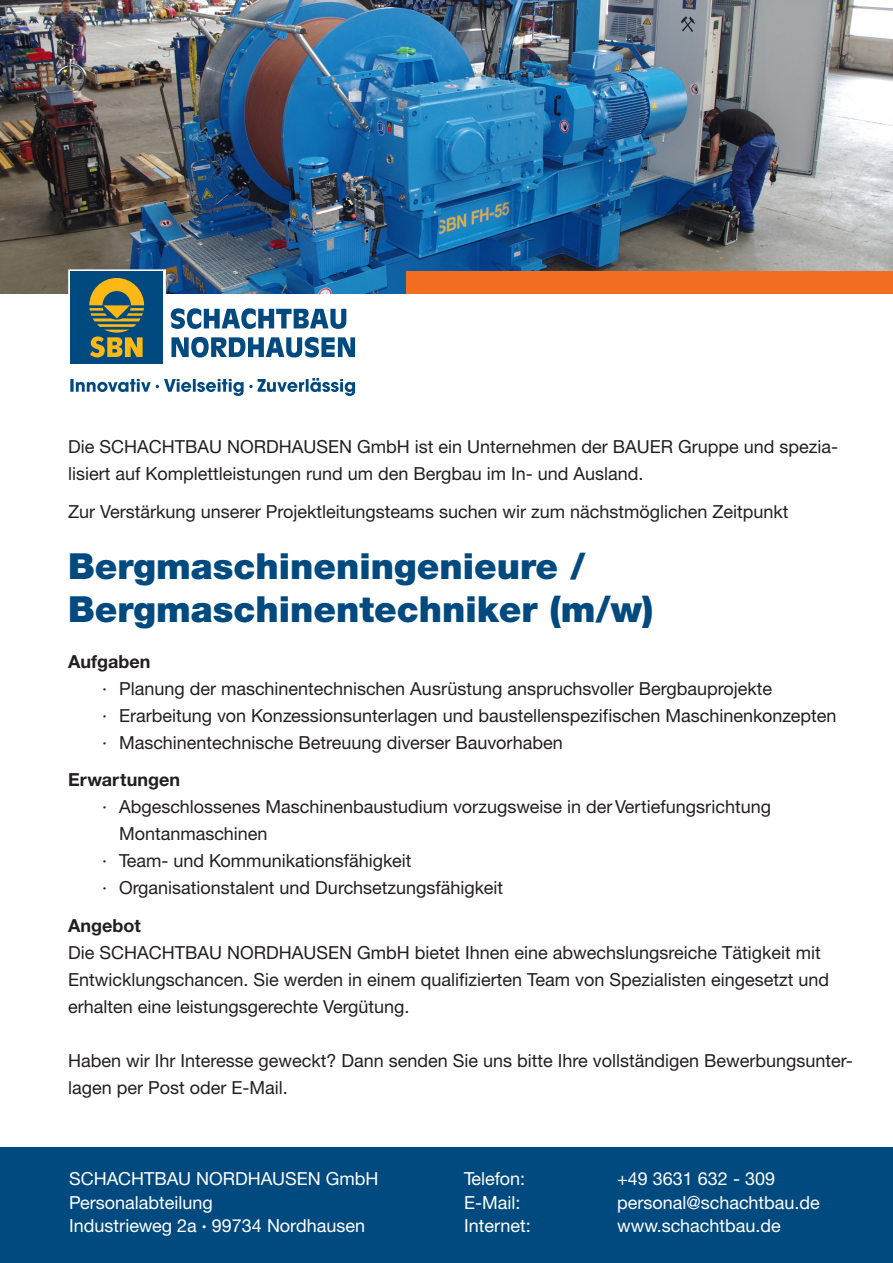
<style>
.page{position:relative;width:893px;height:1263px;background:#fff}
.page>*{position:absolute;margin:0;border:0;box-sizing:border-box;transform-origin:0 0}
.t1{font:900 36px/43.2px "Helvetica Neue CE";color:#004a7f}
.t2{font:18px/27px "Helvetica Neue LT";color:#231f20}
.t3{font:18px/27px "Helvetica Neue CE";color:#231f20}
.t4{font:18px/23.4px "Helvetica Neue CE";color:#fff}
.t5{font:700 18px "Helvetica Neue CE";color:#231f20}
.s1{font-weight:700}
</style>
<div class="page">
<div style="left:0;top:1147px;width:893px;height:116px;background:#004a7f"></div>
<img style="left:0;top:0;width:893px;height:294px">
<svg style="left:68px;top:269px;width:98px;height:25px"></svg>
<div style="left:70px;top:272px;width:93px;height:92px;background:#004a7f"></div>
<svg style="left:89px;top:278px;width:55px;height:79px"></svg>
<svg style="left:171px;top:308px;width:175px;height:21px"></svg>
<svg style="left:171px;top:337px;width:184px;height:20px"></svg>
<svg style="left:70px;top:378px;width:285px;height:18px"></svg>
<div style="left:406px;top:272px;width:487px;height:22px;background:#f36e21"></div>
<p class="t2" style="left:68px;top:433px;width:772px">Die SCHACHTBAU NORDHAUSEN GmbH ist ein Unternehmen der BAUER Gruppe und spezia&shy;lisiert auf Komplettleistungen rund um den Bergbau im In- und Ausland.</p>
<p class="t2" style="left:68px;top:498px;width:722px">Zur Verstärkung unserer Projektleitungsteams suchen wir zum nächstmöglichen Zeitpunkt</p>
<h1 class="t1" style="left:68px;top:544px;width:587px">Bergmaschineningenieure /<br>Bergmaschinentechniker (m/w)</h1>
<p class="t5" style="left:68px;top:650px;width:84px">Aufgaben</p>
<p class="t3" style="left:102px;top:675px;width:736px">· Planung der maschinentechnischen Ausrüstung anspruchsvoller Bergbauprojekte<br>· Erarbeitung von Konzessionsunterlagen und baustellenspezifischen Maschinenkonzepten · Maschinentechnische Betreuung diverser Bauvorhaben</p>
<p class="t5" style="left:68px;top:768px;width:114px">Erwartungen</p>
<p class="t3" style="left:102px;top:793px;width:670px">· Abgeschlossenes Maschinenbaustudium vorzugsweise in der Vertiefungsrichtung</p>
<p class="t3" style="left:119px;top:820px;width:150px">Montanmaschinen</p>
<p class="t3" style="left:102px;top:847px;width:311px">· Team- und Kommunikationsfähigkeit</p>
<p class="t3" style="left:102px;top:874px;width:403px">· Organisationstalent und Durchsetzungsfähigkeit</p>
<p class="t5" style="left:68px;top:914px;width:74px">Angebot</p>
<p class="t2" style="left:68px;top:938px;width:763px">Die SCHACHTBAU NORDHAUSEN GmbH bietet Ihnen eine abwechslungsreiche Tätigkeit mit<br>Entwicklungschancen. Sie werden in einem qualifizierten Team von Spezialisten eingesetzt und erhalten eine leistungsgerechte Vergütung.</p>
<p class="t2" style="left:68px;top:1046px;width:786px">Haben wir Ihr Interesse geweckt? Dann senden Sie uns bitte Ihre vollständigen Bewerbungsunter&shy;lagen per Post oder E-Mail.</p>
<p class="t4" style="left:69px;top:1167px;width:311px">SCHACHTBAU NORDHAUSEN GmbH<br>Personalabteilung<br>Industrieweg 2a <span class="s1">·</span> 99734 Nordhausen</p>
<p class="t4" style="left:464px;top:1167px;width:63px">Telefon:</p>
<p class="t4" style="left:617px;top:1167px;width:159px">+49 3631 632 - 309</p>
<p class="t4" style="left:464px;top:1191px;width:58px">E-Mail:</p>
<p class="t4" style="left:617px;top:1191px;width:204px">personal@schachtbau.de</p>
<p class="t4" style="left:464px;top:1214px;width:68px">Internet:</p>
<p class="t4" style="left:617px;top:1214px;width:165px">www.schachtbau.de</p>
</div>
